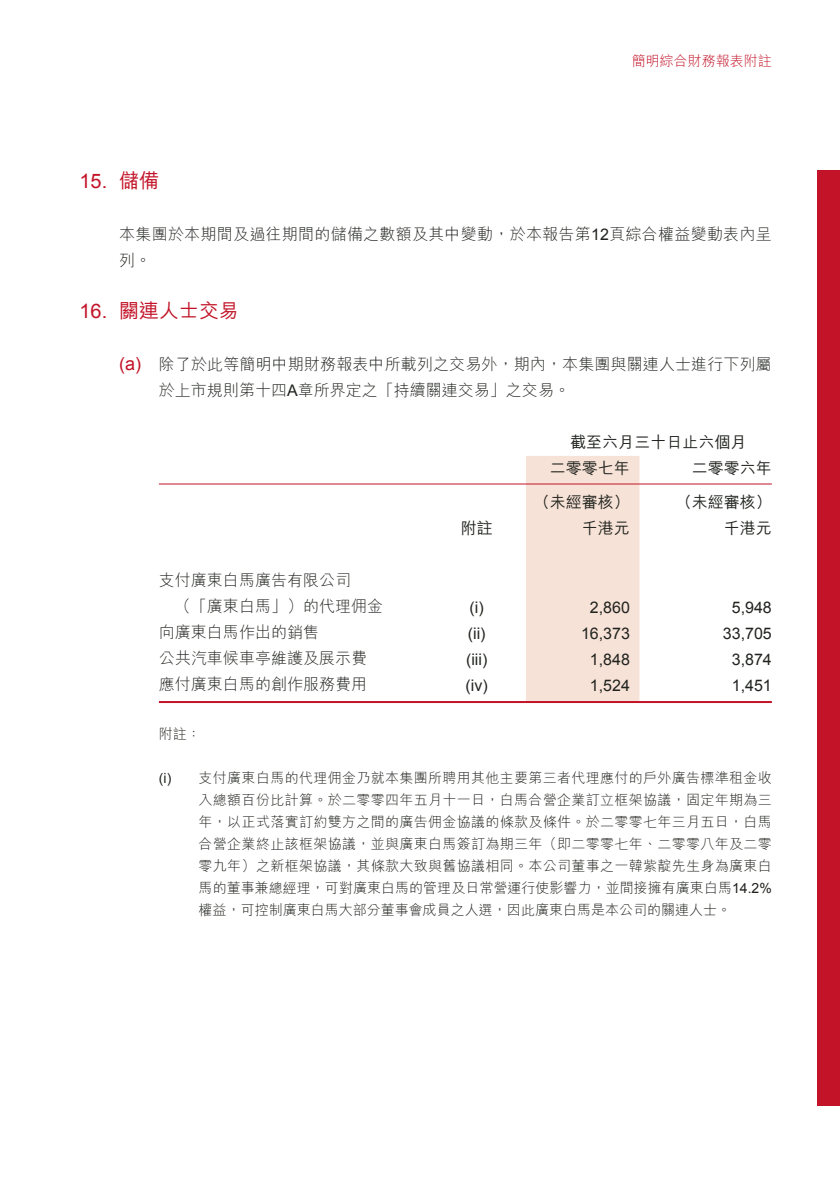
<style>
.page{position:relative;width:840px;height:1191px;background:#fff}
.page>*{position:absolute;margin:0;border:0;box-sizing:border-box;transform-origin:0 0}
.t1{font:20px "M Hei HK Medium B5 pc H";color:#c21328}
.t2{font:20px "Arial";color:#c21328}
.t3{font:16px/26px "M Hei HK Light B5 pc H";color:#20231e}
.t4{font:16px "Arial";color:#20231e}
.t5{font:16px/26px "M Hei HK Medium B5 pc H";color:#20231e}
.t6{font:14px/22px "M Hei HK Light B5 pc H";color:#20231e;text-align:justify}
.t7{font:14px "M Hei HK Light B5 pc H";color:#c21328}
.s1{font-family:"M Hei HK Medium B5 pc H"}
.s2{font-family:"Arial"}
.s3{font-family:"Arial";font-size:18px;color:#c21328}
</style>
<div class="page">
<div style="left:816px;top:170px;width:23px;height:936px;background:#c21328"></div>
<div style="left:526px;top:456px;width:112px;height:245px;background:#f7e2d7"></div>
<div style="left:525px;top:456px;width:114px;height:246px;border:1px solid #f7e2d7"></div>
<hr style="left:159px;top:483px;width:612px;height:1px;background:#c21328">
<hr style="left:159px;top:701px;width:612px;height:2px;background:#c21328">
<p class="t7" style="left:631px;top:55px;width:141px">簡明綜合財務報表附註</p>
<h1 class="t2" style="left:79px;top:170px;width:81px">15. <span class="s1">儲備</span></h1>
<p class="t3" style="left:119px;top:223px;width:653px">本集團於本期間及過往期間的儲備之數額及其中變動，於本報告第<span class="s2">12</span>頁綜合權益變動表內呈列。</p>
<h1 class="t1" style="left:79px;top:303px;width:161px"><span class="s2">16.</span> 關連人士交易</h1>
<p class="t3" style="left:159px;top:353px;width:614px;text-indent:-40px"><span class="s3">(a)</span> 除了於此等簡明中期財務報表中所載列之交易外，期內，本集團與關連人士進行下列屬於上市規則第十四<span class="s2">A</span>章所界定之「持續關連交易」之交易。</p>
<p class="t5" style="left:549px;top:431px;width:198px;text-indent:20px">截至六月三十日止六個月二零零七年</p>
<p class="t5" style="left:691px;top:457px;width:81px">二零零六年</p>
<p class="t5" style="left:533px;top:491px;width:97px">（未經審核）</p>
<p class="t5" style="left:675px;top:491px;width:97px">（未經審核）</p>
<p class="t3" style="left:175px;top:569px;width:209px;text-indent:-16px">支付廣東白馬廣告有限公司<br>（「廣東白馬」）的代理佣金</p>
<p class="t5" style="left:460px;top:517px;width:33px">附註</p>
<p class="t5" style="left:581px;top:517px;width:49px">千港元</p>
<p class="t5" style="left:723px;top:517px;width:49px">千港元</p>
<p class="t4" style="left:469px;top:598px;width:16px">(i)</p>
<p class="t4" style="left:589px;top:598px;width:42px">2,860</p>
<p class="t4" style="left:731px;top:598px;width:42px">5,948</p>
<p class="t3" style="left:159px;top:621px;width:161px">向廣東白馬作出的銷售</p>
<p class="t4" style="left:467px;top:624px;width:19px">(ii)</p>
<p class="t4" style="left:580px;top:624px;width:50px">16,373</p>
<p class="t4" style="left:722px;top:624px;width:50px">33,705</p>
<p class="t3" style="left:159px;top:647px;width:209px">公共汽車候車亭維護及展示費</p>
<p class="t4" style="left:466px;top:650px;width:23px">(iii)</p>
<p class="t4" style="left:589px;top:650px;width:42px">1,848</p>
<p class="t4" style="left:731px;top:650px;width:42px">3,874</p>
<p class="t3" style="left:159px;top:673px;width:209px">應付廣東白馬的創作服務費用</p>
<p class="t4" style="left:465px;top:676px;width:24px">(iv)</p>
<p class="t4" style="left:589px;top:676px;width:42px">1,524</p>
<p class="t4" style="left:731px;top:676px;width:42px">1,451</p>
<p class="t6" style="left:159px;top:724px;width:43px">附註：</p>
<p class="t6" style="left:198px;top:768px;width:574px;text-indent:-40px"><span class="s2">(i)</span> 支付廣東白馬的代理佣金乃就本集團所聘用其他主要第三者代理應付的戶外廣告標準租金收入總額百份比計算。於二零零四年五月十一日，白馬合營企業訂立框架協議，固定年期為三年，以正式落實訂約雙方之間的廣告佣金協議的條款及條件。於二零零七年三月五日，白馬合營企業終止該框架協議，並與廣東白馬簽訂為期三年（即二零零七年、二零零八年及二零零九年）之新框架協議，其條款大致與舊協議相同。本公司董事之一韓紫靛先生身為廣東白馬的董事兼總經理，可對廣東白馬的管理及日常營運行使影響力，並間接擁有廣東白馬<span class="s2">14.2%</span>權益，可控制廣東白馬大部分董事會成員之人選，因此廣東白馬是本公司的關連人士。</p>
</div>
